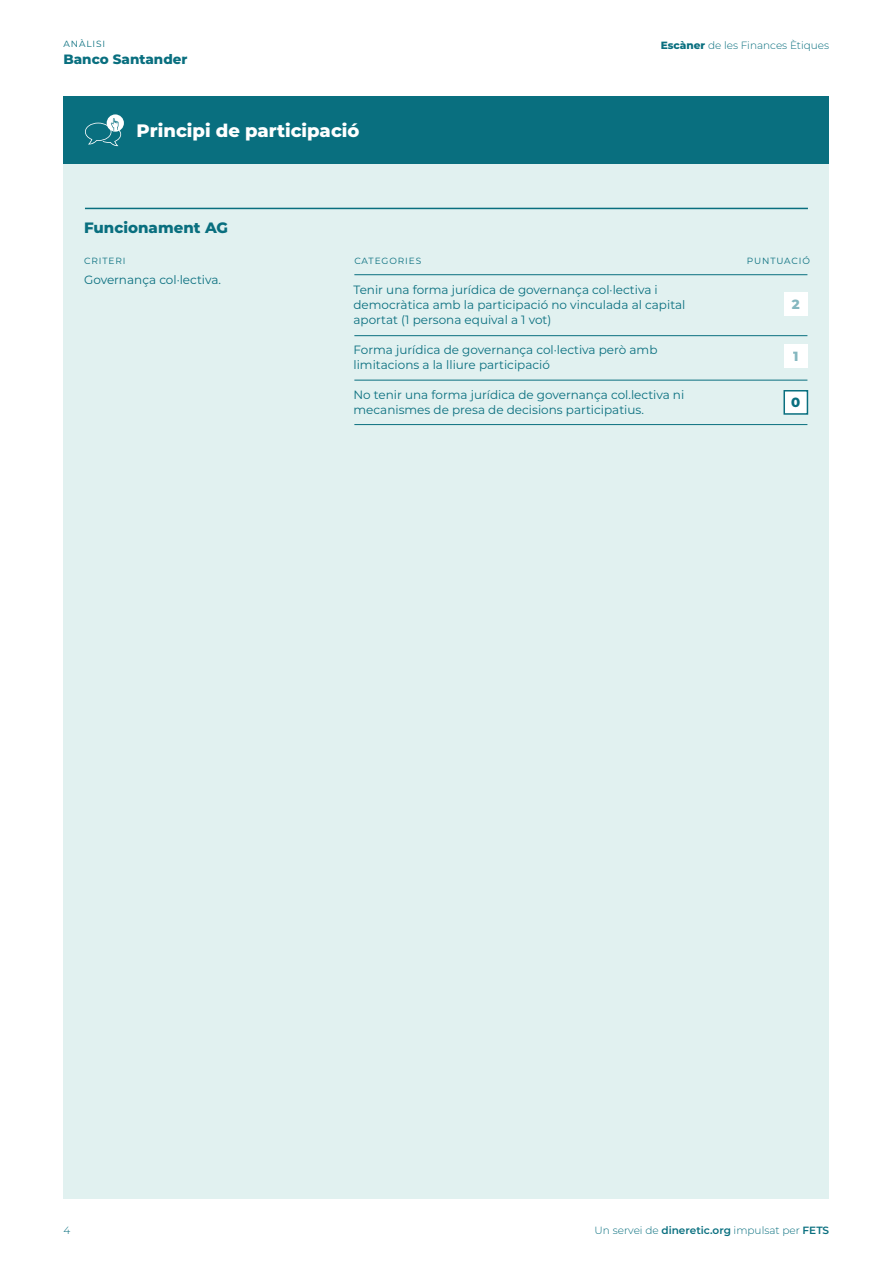
<style>
.page{position:relative;width:893px;height:1263px;background:#fff}
.page>*{position:absolute;margin:0;border:0;box-sizing:border-box;transform-origin:0 0}
.t1{font:800 18px "Montserrat";color:#fff}
.t2{font:800 15px "Montserrat";color:#096f7f}
.t3{font:800 13.5px "Montserrat";color:#096f7f}
.t4{font:800 13.35px "Montserrat";color:#096f7f}
.t5{font:12px/15px "Montserrat";color:#096f7f}
.t6{font:300 10.5px "Montserrat";color:#096f7f}
.t7{font:9px "Montserrat";letter-spacing:.1em;color:#096f7f}
.s1{font-weight:800}
.s2{font-weight:600}
</style>
<div class="page">
<div style="left:63px;top:97px;width:766px;height:1102px;background:#e1f1f0"></div>
<div style="left:63px;top:96px;width:766px;height:68px;background:#096f7f"></div>
<hr style="left:85px;top:208px;width:723px;height:1px;background:#096f7f">
<hr style="left:354px;top:274px;width:453px;height:1px;background:#096f7f">
<hr style="left:354px;top:335px;width:453px;height:1px;background:#096f7f">
<hr style="left:354px;top:380px;width:453px;height:1px;background:#096f7f">
<hr style="left:354px;top:424px;width:453px;height:1px;background:#096f7f">
<div style="left:783px;top:390px;width:25px;height:25px;background:#fff;border:2px solid #096f7f"></div>
<div style="left:784px;top:345px;width:23px;height:23px;background:#fff"></div>
<div style="left:784px;top:293px;width:23px;height:23px;background:#fff"></div>
<div style="left:107px;top:114px;width:17px;height:18px;background:#fff;border-radius:50%"></div>
<svg style="left:85px;top:118px;width:36px;height:28px"></svg>
<p class="t7" style="left:63px;top:38px;width:43px">ANÀLISI</p>
<p class="t3" style="left:63px;top:50px;width:126px">Banco Santander</p>
<h1 class="t1" style="left:137px;top:118px;width:224px">Principi de participació</h1>
<p class="t2" style="left:84px;top:217px;width:146px">Funcionament AG</p>
<p class="t6" style="left:661px;top:38px;width:170px"><span class="s1">Escàner</span> de les Finances Ètiques</p>
<p class="t7" style="left:84px;top:255px;width:43px">CRITERI</p>
<p class="t7" style="left:354px;top:255px;width:68px">CATEGORIES</p>
<p class="t7" style="left:747px;top:255px;width:65px">PUNTUACIÓ</p>
<p class="t5" style="left:84px;top:271px;width:139px">Governança col·lectiva.</p>
<p class="t5" style="left:353px;top:282px;width:333px">Tenir una forma jurídica de governança col·lectiva i democràtica amb la participació no vinculada al capital aportat (1 persona equival a 1 vot)</p>
<p class="t5" style="left:353px;top:342px;width:305px">Forma jurídica de governança col·lectiva però amb limitacions a la lliure participació</p>
<p class="t5" style="left:353px;top:387px;width:332px">No tenir una forma jurídica de governança col.lectiva ni mecanismes de presa de decisions participatius.</p>
<p class="t4" style="left:792px;top:294px;width:9px">2</p>
<p class="t4" style="left:793px;top:346px;width:7px">1</p>
<p class="t4" style="left:791px;top:392px;width:11px">0</p>
<p class="t6" style="left:63px;top:1223px;width:8px">4</p>
<p class="t6" style="left:595px;top:1223px;width:236px">Un servei de <span class="s2">dineretic.org</span> impulsat per <span class="s2">FETS</span></p>
</div>
